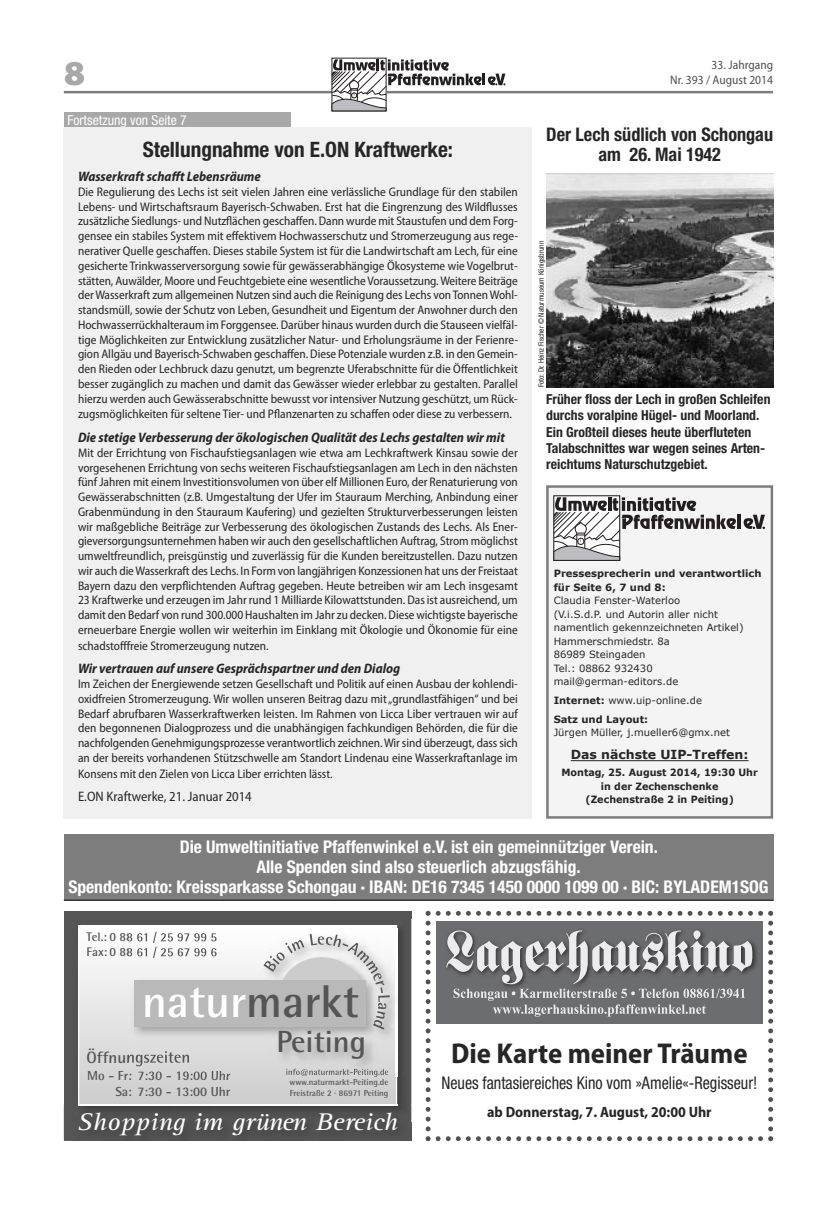
<style>
.page{position:relative;width:837px;height:1205px;background:#fff}
.page>*{position:absolute;margin:0;border:0;box-sizing:border-box;transform-origin:0 0}
.t1{font:700 46px "Rotis Semi Sans";color:#fff}
.t2{font:900 semi-expanded 35px "Myriad Pro";color:#a9a8a9}
.t3{font:700 30.62px "Rotis Semi Sans";color:#555}
.t4{font:700 semi-condensed 28.75px "Myriad Pro";color:#272627}
.t5{font:italic 25px "Rotis Serif";color:#fff;scale:1.1 1}
.t6{font:700 condensed 21.25px "Helvetica Neue";color:#272627}
.t7{font:700 condensed 18.75px/20px "Helvetica Neue";color:#272627;text-align:center}
.t8{font:700 condensed 17.5px/20px "Helvetica Neue";color:#fff;text-align:center}
.t9{font:condensed 17.5px "Helvetica Neue";color:#272627;scale:.92 1}
.t10{font:700 semi-condensed 15px "Myriad Pro";color:#272627}
.t11{font:700 condensed 13.75px/16.2px "Helvetica Neue";color:#272627}
.t12{font:italic 700 semi-condensed 13.75px "Myriad Pro";color:#272627}
.t13{font:semi-condensed 13.75px "Myriad Pro";color:#272627}
.t14{font:condensed 13.75px "Helvetica Neue";color:#fff}
.t15{font:700 13.12px/15.8px "Rotis Semi Sans";color:#555;text-align:right}
.t16{font:semi-condensed 12.5px/14.9px "Myriad Pro";color:#272627;text-align:justify}
.t17{font:semi-condensed 12.5px "Myriad Pro";color:#525152}
.t18{font:700 12.5px "Verdana";color:#272627}
.t19{font:10px/13.5px "Verdana";color:#272627}
.t20{font:700 10px/13.5px "Verdana";color:#272627}
.t21{font:700 10px/13.5px "Verdana";color:#272627;text-align:center;scale:.96 1}
.t22{font:700 8.75px/10.5px "Rotis Semi Sans";color:#555}
.t23{font:condensed 7.5px "Helvetica Neue";color:#272627}
.s1{font-weight:400}
.s2{color:#555}
</style>
<div class="page">
<hr style="left:64px;top:91px;width:708px;height:2px;background:#7d7d7d">
<svg style="left:331px;top:59px;width:174px;height:52px"></svg>
<div style="left:64px;top:911px;width:347px;height:229px;background:#555"></div>
<img style="left:397px;top:919px;width:15px;height:185px">
<div style="left:79px;top:926px;width:317px;height:178px;background:linear-gradient(to bottom,#fefefe,#cdcdcd)"></div>
<div style="left:78px;top:925px;width:319px;height:180px;border:1px solid #fff"></div>
<img style="left:128px;top:928px;width:278px;height:149px">
<img style="left:396px;top:928px;width:1px;height:149px">
<img style="left:286px;top:1069px;width:63px;height:7px">
<img style="left:128px;top:932px;width:78px;height:11px">
<img style="left:128px;top:947px;width:71px;height:11px">
<img style="left:128px;top:1050px;width:61px;height:16px">
<img style="left:128px;top:1071px;width:102px;height:6px">
<div style="left:134px;top:980px;width:231px;height:46px;background:#b9b9b9"></div>
<svg style="left:263px;top:934px;width:126px;height:95px"></svg>
<img style="left:78px;top:1104px;width:325px;height:24px">
<svg style="left:411px;top:1104px;width:1px;height:17px"></svg>
<img style="left:78px;top:1104px;width:319px;height:1px">
<svg style="left:425px;top:911px;width:347px;height:230px"></svg>
<div style="left:64px;top:834px;width:708px;height:66px;background:#7d7d7d"></div>
<div style="left:548px;top:488px;width:222px;height:328px;background:#f4f4f4"></div>
<div style="left:546px;top:485px;width:226px;height:334px;border:2px solid #7d7d7d"></div>
<hr style="left:570px;top:760px;width:178px;height:1px;background:#272627">
<div style="left:553px;top:495px;width:67px;height:66px;border:1px solid #231f20"></div>
<hr style="left:737px;top:515px;width:3px;height:14px;background:#231f20">
<svg style="left:743px;top:515px;width:21px;height:14px"></svg>
<svg style="left:553px;top:497px;width:182px;height:64px"></svg>
<hr style="left:64px;top:899px;width:708px;height:2px;background:#272627">
<div style="left:64px;top:112px;width:227px;height:16px;background:#a9a8a9"></div>
<div style="left:64px;top:128px;width:467px;height:691px;background:#f0f0f0"></div>
<img style="left:546px;top:173px;width:226px;height:214px">
<h2 class="t2" style="left:64px;top:60px;width:23px">8</h2>
<p class="t14" style="left:68px;top:115px;width:121px">Fortsetzung von Seite 7</p>
<h3 class="t6" style="left:143px;top:142px;width:312px">Stellungnahme von E.ON Kraftwerke:</h3>
<p class="t12" style="left:78px;top:171px;width:184px">Wasserkraft schafft Lebensräume</p>
<p class="t16" style="left:78px;top:185px;width:441px">Die Regulierung des Lechs ist seit vielen Jahren eine verlässliche Grundlage für den stabilen Lebens- und Wirtschaftsraum Bayerisch-Schwaben. Erst hat die Eingrenzung des Wildflusses zusätzliche Siedlungs- und Nutzflächen geschaffen. Dann wurde mit Staustufen und dem Forg&shy;gensee ein stabiles System mit effektivem Hochwasserschutz und Stromerzeugung aus rege&shy;nerativer Quelle geschaffen. Dieses stabile System ist für die Landwirtschaft am Lech, für eine gesicherte Trinkwasserversorgung sowie für gewässerabhängige Ökosysteme wie Vogelbrut&shy;stätten, Auwälder, Moore und Feuchtgebiete eine wesentlicheVoraussetzung.Weitere Beiträge derWasserkraft zum allgemeinen Nutzen sind auch die Reinigung des Lechs vonTonnenWohl&shy;standsmüll, sowie der Schutz von Leben, Gesundheit und Eigentum der Anwohner durch den Hochwasserrückhalteraum im Forggensee. Darüber hinaus wurden durch die Stauseen vielfäl&shy;tige Möglichkeiten zur Entwicklung zusätzlicher Natur- und Erholungsräume in der Ferienre&shy;gion Allgäu und Bayerisch-Schwaben geschaffen. Diese Potenziale wurden z.B. in den Gemein&shy;den Rieden oder Lechbruck dazu genutzt, um begrenzte Uferabschnitte für die Öffentlichkeit besser zugänglich zu machen und damit das Gewässer wieder erlebbar zu gestalten. Parallel hierzu werden auch Gewässerabschnitte bewusst vor intensiver Nutzung geschützt, um Rück&shy;zugsmöglichkeiten für seltene Tier- und Pflanzenarten zu schaffen oder diese zu verbessern.</p>
<p class="t12" style="left:78px;top:432px;width:428px">Die stetige Verbesserung der ökologischen Qualität des Lechs gestalten wir mit</p>
<p class="t16" style="left:78px;top:446px;width:441px">Mit der Errichtung von Fischaufstiegsanlagen wie etwa am Lechkraftwerk Kinsau sowie der vorgesehenen Errichtung von sechs weiteren Fischaufstiegsanlagen am Lech in den nächsten fünf Jahren mit einem Investitionsvolumen von über elf Millionen Euro, der Renaturierung von Gewässerabschnitten (z.B. Umgestaltung der Ufer im Stauraum Merching, Anbindung einer Grabenmündung in den Stauraum Kaufering) und gezielten Strukturverbesserungen leisten wir maßgebliche Beiträge zur Verbesserung des ökologischen Zustands des Lechs. Als Ener&shy;gieversorgungsunternehmen haben wir auch den gesellschaftlichen Auftrag, Strom möglichst umweltfreundlich, preisgünstig und zuverlässig für die Kunden bereitzustellen. Dazu nutzen wir auch dieWasserkraft des Lechs. In Form von langjährigen Konzessionen hat uns der Freistaat Bayern dazu den verpflichtenden Auftrag gegeben. Heute betreiben wir am Lech insgesamt 23 Kraftwerke und erzeugen im Jahr rund 1 Milliarde Kilowattstunden. Das ist ausreichend, um damit den Bedarf von rund 300.000 Haushalten im Jahr zu decken. Diese wichtigste bayerische erneuerbare Energie wollen wir weiterhin im Einklang mit Ökologie und Ökonomie für eine schadstofffreie Stromerzeugung nutzen.</p>
<p class="t12" style="left:78px;top:663px;width:323px">Wir vertrauen auf unsere Gesprächspartner und den Dialog</p>
<p class="t16" style="left:78px;top:677px;width:441px">Im Zeichen der Energiewende setzen Gesellschaft und Politik auf einen Ausbau der kohlendi&shy;oxidfreien Stromerzeugung. Wir wollen unseren Beitrag dazu mit„grundlastfähigen“ und bei Bedarf abrufbaren Wasserkraftwerken leisten. Im Rahmen von Licca Liber vertrauen wir auf den begonnenen Dialogprozess und die unabhängigen fachkundigen Behörden, die für die nachfolgenden Genehmigungsprozesse verantwortlich zeichnen.Wir sind überzeugt, dass sich an der bereits vorhandenen Stützschwelle am Standort Lindenau eine Wasserkraftanlage im Konsens mit den Zielen von Licca Liber errichten lässt.</p>
<p class="t13" style="left:78px;top:791px;width:175px">E.ON Kraftwerke, 21. Januar 2014</p>
<p class="t17" style="left:711px;top:60px;width:63px">33. Jahrgang</p>
<p class="t17" style="left:670px;top:75px;width:104px">Nr. 393 / August 2014</p>
<h3 class="t7" style="left:546px;top:126px;width:228px">Der Lech südlich von Schongau am 26. Mai 1942</h3>
<p class="t23" style="left:538px;top:387px;width:148px;rotate:-90deg">Foto: Dr. Heinz Fischer © Naturmuseum Königsbrunn</p>
<p class="t11" style="left:546px;top:392px;width:226px">Früher floss der Lech in großen Schleifen durchs voralpine Hügel- und Moorland.<br>Ein Großteil dieses heute überfluteten Talabschnittes war wegen seines Arten&shy;reichtums Naturschutzgebiet.</p>
<p class="t20" style="left:553px;top:566px;width:209px">Pressesprecherin und verantwortlich für Seite 6, 7 und 8:</p>
<p class="t19" style="left:553px;top:593px;width:191px">Claudia Fenster-Waterloo<br>(V.i.S.d.P. und Autorin aller nicht namentlich gekennzeichneten Artikel)<br>Hammerschmiedstr. 8a<br>86989 Steingaden<br>Tel.: 08862 932430 mail@german-editors.de</p>
<p class="t20" style="left:553px;top:690px;width:150px;line-height:18.9px">Internet: <span class="s1">www.uip-online.de<br></span>Satz und Layout:</p>
<p class="t19" style="left:553px;top:725px;width:178px">Jürgen Müller, j.mueller6@gmx.net</p>
<p class="t18" style="left:570px;top:747px;width:179px">Das nächste UIP-Treffen:</p>
<p class="t21" style="left:561px;top:765px;width:206px">Montag, 25. August 2014, 19:30 Uhr in der Zechenschenke (Zechenstraße 2 in Peiting)</p>
<h3 class="t8" style="left:68px;top:838px;width:701px">Die Umweltinitiative Pfaffenwinkel e.V. ist ein gemeinnütziger Verein.<br>Alle Spenden sind also steuerlich abzugsfähig.<br>Spendenkonto: Kreissparkasse Schongau · IBAN: DE16 7345 1450 0000 1099 00 · BIC: BYLADEM1SOG</h3>
<h1 class="t1" style="left:142px;top:985px;width:218px">natur<span class="s2">markt</span></h1>
<h3 class="t3" style="left:276px;top:1031px;width:91px">Peiting</h3>
<p class="t15" style="left:87px;top:1069px;width:145px">Mo - Fr: 7:30 - 19:00 Uhr<br>Sa: 7:30 - 13:00 Uhr</p>
<p class="t22" style="left:289px;top:1078px;width:100px">www.naturmarkt-Peiting.de<br>Freistraße 2 · 86971 Peiting</p>
<h3 class="t5" style="left:77px;top:1113px;width:293px">Shopping im grünen Bereich</h3>
<h3 class="t4" style="left:451px;top:1042px;width:298px">Die Karte meiner Träume</h3>
<h3 class="t9" style="left:441px;top:1077px;width:344px">Neues fantasiereiches Kino vom »Amelie«-Regisseur!</h3>
<p class="t10" style="left:487px;top:1106px;width:226px">ab Donnerstag, 7. August, 20:00 Uhr</p>
</div>
